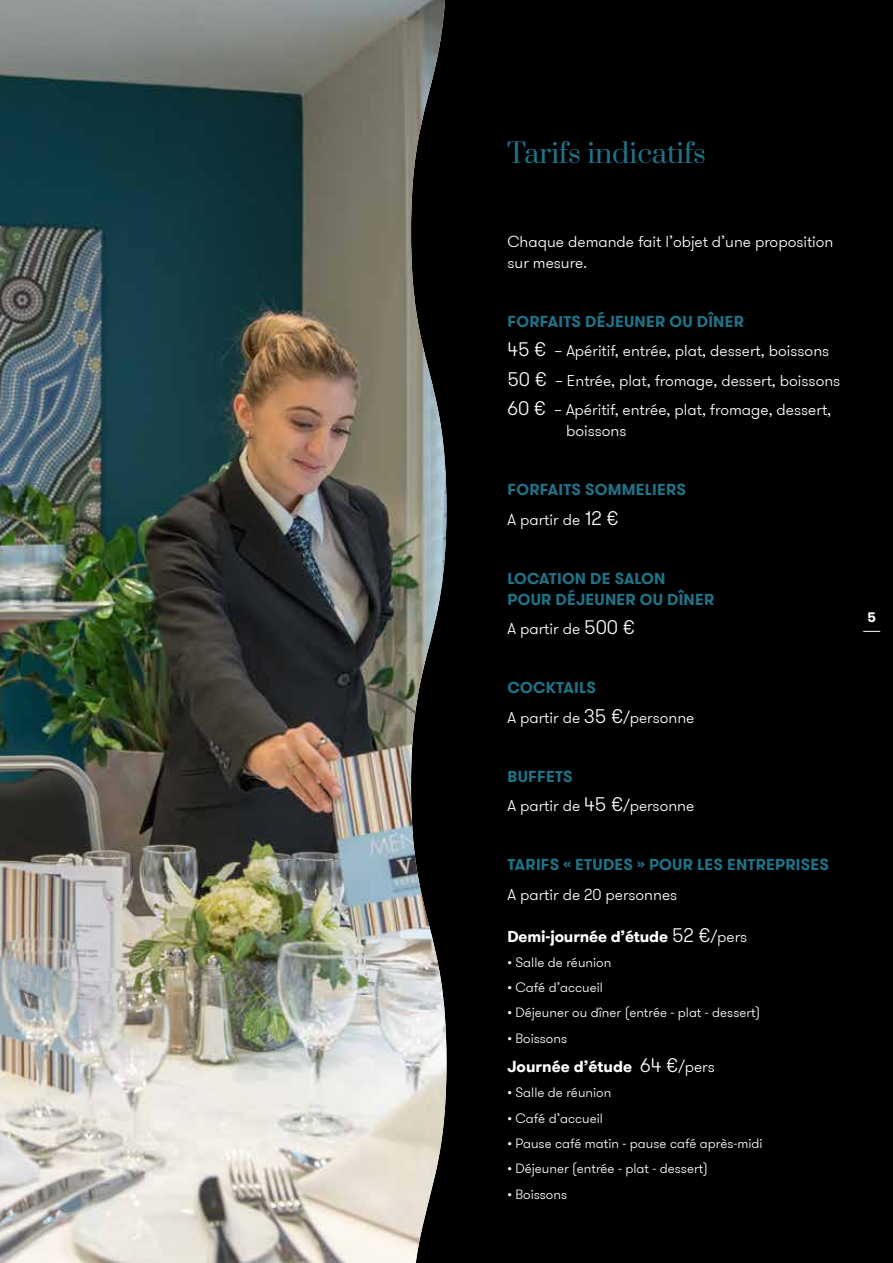
<style>
.page{position:relative;width:893px;height:1263px;background:#fff}
.page>*{position:absolute;margin:0;border:0;box-sizing:border-box;transform-origin:0 0}
.t1{font:27px "Prata";color:#217186}
.t2{font:300 15.75px/29.5px "GT Walsheim Pro";color:#fff}
.t3{font:700 15.75px/29.5px "GT Walsheim Pro";letter-spacing:.015em;color:#217186}
.t4{font:700 15.75px "GT Walsheim Pro";letter-spacing:-.01em;color:#fff}
.t5{font:300 13.5px "GT Walsheim Pro";color:#fff}
.t6{font:700 13.5px "GT Walsheim Pro";color:#fff}
.s1{font-weight:700;color:#217186}
.s2{font-size:19.5px}
.s3{font-weight:300;color:#fff}
.s4{font-weight:300;font-size:19.5px;color:#fff}
.s5{font-weight:300;font-size:19.5px}
.s6{font-weight:300}
</style>
<div class="page">
<div style="left:387px;top:0;width:506px;height:1263px;background:#000"></div>
<img style="left:0;top:0;width:446px;height:1263px">
<svg style="left:863px;top:631px;width:17px;height:1px"></svg>
<h1 class="t1" style="left:507px;top:130px;width:200px">Tarifs indicatifs</h1>
<p class="t2" style="left:507px;top:231px;width:328px;line-height:21px">Chaque demande fait l’objet d’une proposition sur mesure.</p>
<p class="t2" style="left:507px;top:307px;width:334px"><span class="s1">FORFAITS DÉJEUNER OU DÎNER<br></span><span class="s2">45 €</span> – Apéritif, entrée, plat, dessert, boissons <span class="s2">50 €</span> – Entrée, plat, fromage, dessert, boissons <span class="s2">60 €</span> – Apéritif, entrée, plat, fromage, dessert,</p>
<p class="t2" style="left:566px;top:416px;width:62px">boissons</p>
<p class="t3" style="left:507px;top:475px;width:180px">FORFAITS SOMMELIERS<br><span class="s3">A partir de</span> <span class="s4">12 €</span></p>
<p class="t3" style="left:508px;top:568px;width:208px;line-height:21px">LOCATION DE SALON<br>POUR DÉJEUNER OU DÎNER</p>
<p class="t2" style="left:507px;top:614px;width:129px">A partir de <span class="s2">500 €</span></p>
<p class="t2" style="left:507px;top:673px;width:188px"><span class="s1">COCKTAILS<br></span>A partir de <span class="s2">35 €</span>/personne</p>
<p class="t2" style="left:507px;top:762px;width:188px"><span class="s1">BUFFETS<br></span>A partir de <span class="s2">45 €</span>/personne</p>
<p class="t3" style="left:508px;top:850px;width:323px">TARIFS « ETUDES » POUR LES ENTREPRISES</p>
<p class="t2" style="left:507px;top:880px;width:171px">A partir de 20 personnes</p>
<p class="t4" style="left:507px;top:926px;width:241px">Demi-journée d’étude <span class="s5">52 €</span><span class="s6">/pers</span></p>
<p class="t5" style="left:507px;top:954px;width:105px">• Salle de réunion</p>
<p class="t5" style="left:507px;top:979px;width:97px">• Café d’accueil</p>
<p class="t5" style="left:507px;top:1004px;width:254px">• Déjeuner ou dîner (entrée - plat - dessert)</p>
<p class="t5" style="left:507px;top:1029px;width:61px">• Boissons</p>
<p class="t4" style="left:507px;top:1056px;width:209px">Journée d’étude <span class="s5">64 €</span><span class="s6">/pers</span></p>
<p class="t5" style="left:507px;top:1084px;width:105px">• Salle de réunion</p>
<p class="t5" style="left:507px;top:1109px;width:97px">• Café d’accueil</p>
<p class="t5" style="left:507px;top:1135px;width:257px">• Pause café matin - pause café après-midi</p>
<p class="t5" style="left:507px;top:1160px;width:202px">• Déjeuner (entrée - plat - dessert)</p>
<p class="t5" style="left:507px;top:1185px;width:61px">• Boissons</p>
<p class="t6" style="left:867px;top:609px;width:10px">5</p>
</div>
